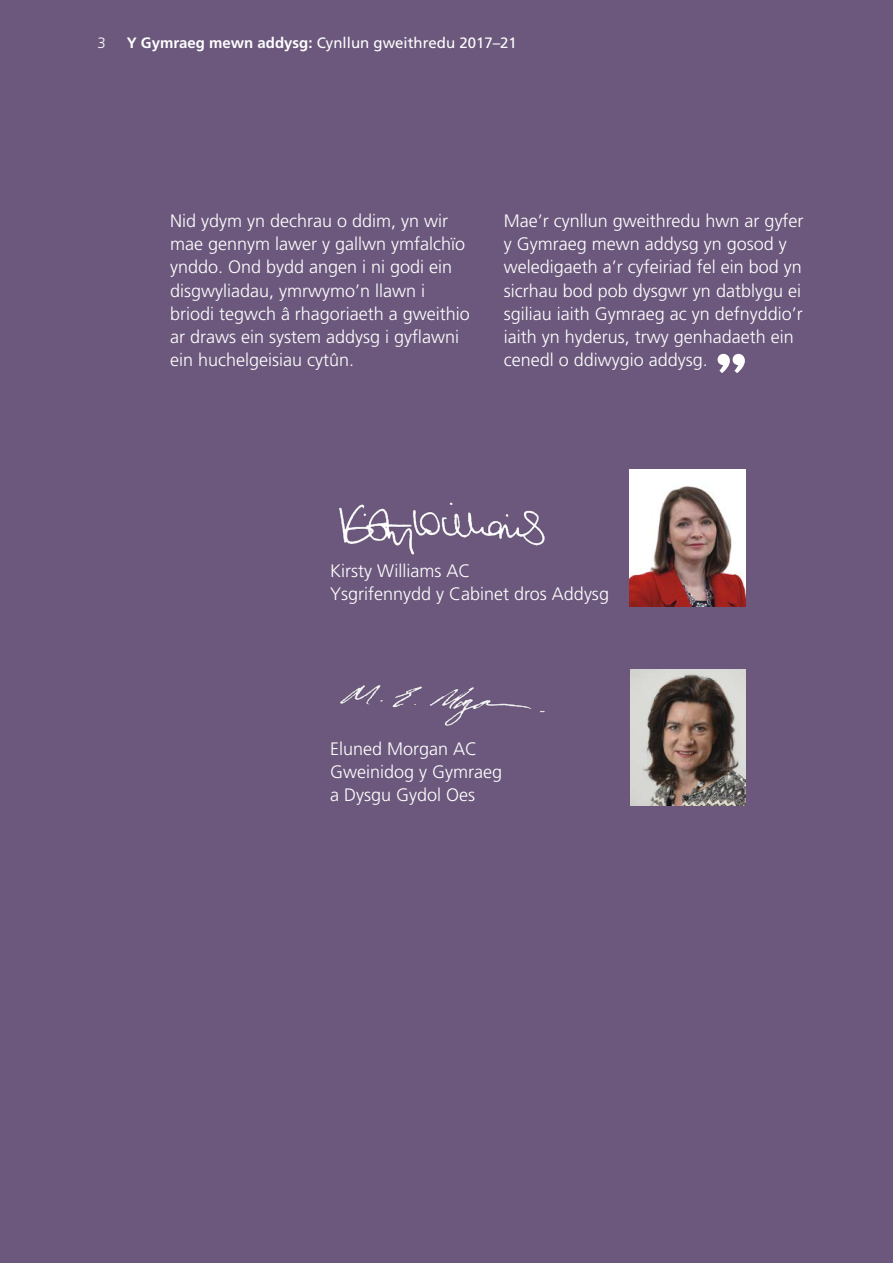
<style>
.page{position:relative;width:893px;height:1263px;background:#6b587c}
.page>*{position:absolute;margin:0;border:0;box-sizing:border-box;transform-origin:0 0}
.Body_text_2_columns{font:300 18px/23.2px "Frutiger LT Std";color:#fff}
.Body_text{font:300 18px/23.2px "Frutiger LT Std";color:#fff}
.t1{font:15px "Frutiger LT Std";color:#fff}
.t2{font:300 15px "Frutiger LT Std";color:#fff}
.s1{font-weight:700}
</style>
<div class="page">
<svg style="left:718px;top:354px;width:27px;height:19px"></svg>
<img style="left:630px;top:470px;width:115px;height:137px">
<img style="left:630px;top:669px;width:115px;height:137px">
<img style="left:339px;top:502px;width:206px;height:53px">
<img style="left:340px;top:685px;width:205px;height:41px">
<p class="t2" style="left:98px;top:34px;width:10px">3</p>
<p class="t1" style="left:127px;top:34px;width:392px"><span class="s1">Y Gymraeg mewn addysg:</span> Cynllun gweithredu 2017–21</p>
<p class="Body_text_2_columns" style="left:170px;top:209px;width:301px">Nid ydym yn dechrau o ddim, yn wir mae gennym lawer y gallwn ymfalchïo ynddo. Ond bydd angen i ni godi ein disgwyliadau, ymrwymo’n llawn i briodi tegwch â rhagoriaeth a gweithio ar draws ein system addysg i gyflawni ein huchelgeisiau cytûn.</p>
<p class="Body_text_2_columns" style="left:504px;top:209px;width:301px">Mae’r cynllun gweithredu hwn ar gyfer y Gymraeg mewn addysg yn gosod y weledigaeth a’r cyfeiriad fel ein bod yn sicrhau bod pob dysgwr yn datblygu ei sgiliau iaith Gymraeg ac yn defnyddio’r iaith yn hyderus, trwy genhadaeth ein cenedl o ddiwygio addysg.</p>
<p class="Body_text" style="left:330px;top:559px;width:280px">Kirsty Williams AC<br>Ysgrifennydd y Cabinet dros Addysg</p>
<p class="Body_text" style="left:330px;top:737px;width:174px">Eluned Morgan AC<br>Gweinidog y Gymraeg a Dysgu Gydol Oes</p>
</div>
